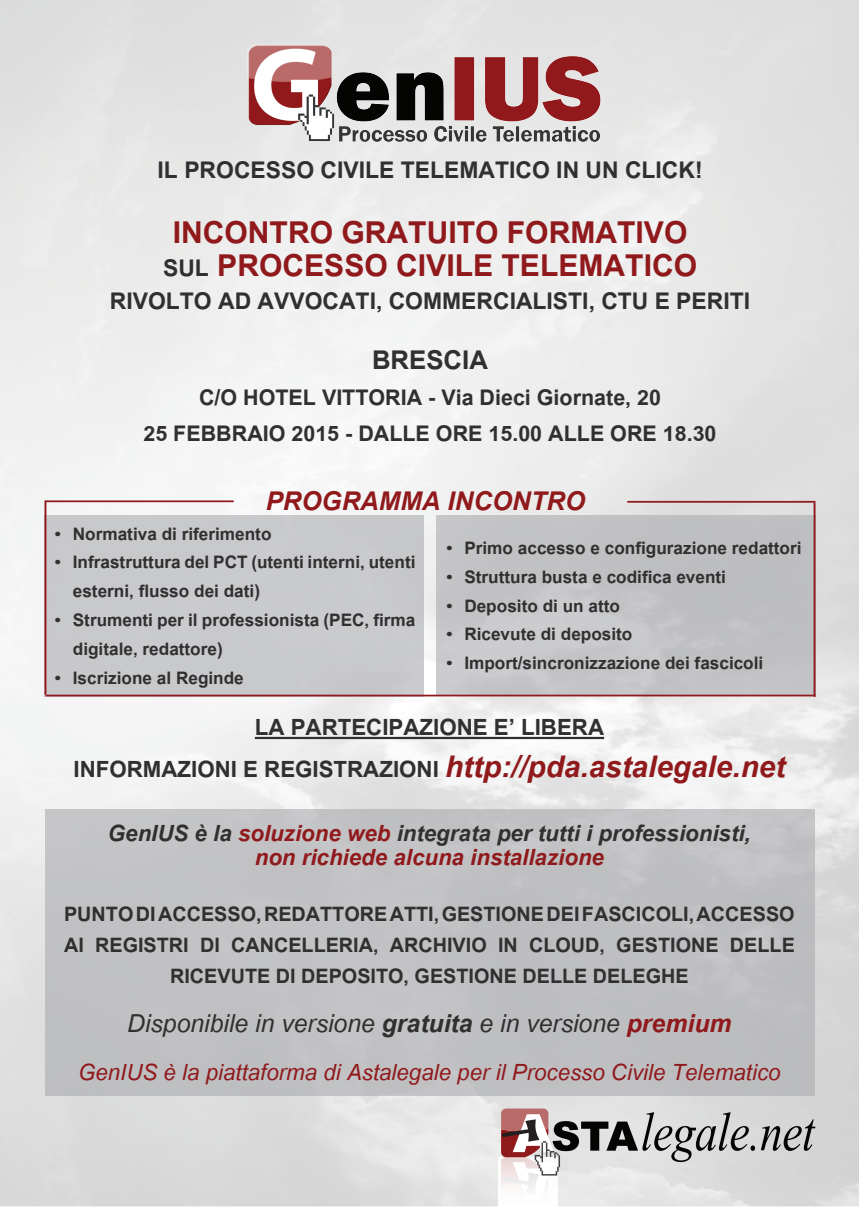
<style>
.page{position:relative;width:859px;height:1208px;background:#fff}
.page>*{position:absolute;margin:0;border:0;box-sizing:border-box;transform-origin:0 0}
.t1{font:700 42px/32.6px "Utsaah";color:#90191c}
.t2{font:italic 700 36px "Utsaah";color:#90191c}
.t3{font:700 36px "Utsaah";color:#312f30}
.t4{font:italic 34.6px "Utsaah";color:#312f30}
.t5{font:700 32px "Utsaah";color:#312f30}
.t6{font:italic 700 31.1px/24.2px "Utsaah";color:#312f30;text-align:center}
.t7{font:700 31.1px/41.5px "Utsaah";color:#312f30;text-align:center}
.t8{font:italic 31.1px "Utsaah";color:#90191c}
.t9{font:700 30px/36px "Utsaah";color:#312f30;text-align:center}
.t10{font:700 27.7px/31.1px "Utsaah";color:#312f30;text-align:center}
.t11{font:700 24px/28.8px "Utsaah";color:#312f30}
.s1{font-size:32px;color:#312f30}
.s2{font-style:italic;font-size:41.5px;color:#90191c}
.s3{color:#90191c}
.s4{font-weight:700}
.s5{font-weight:700;color:#90191c}
</style>
<div class="page">
<img style="left:0;top:0;width:859px;height:1206px">
<div style="left:436px;top:515px;width:379px;height:179px;background:#c2c2c4"></div>
<div style="left:45px;top:515px;width:379px;height:182px;background:#c8c9cc"></div>
<div style="left:45px;top:809px;width:769px;height:286px;background:#c0c0c3"></div>
<div style="left:499px;top:1157px;width:58px;height:51px;background:#fefefe"></div>
<svg style="left:501px;top:1108px;width:254px;height:97px;background:#c8c3c3"></svg>
<svg style="left:761px;top:1119px;width:54px;height:31px;background:#9b9b9b"></svg>
<img style="left:247px;top:45px;width:365px;height:96px">
<hr style="left:255px;top:737px;width:349px;height:2px;background:#312f30">
<hr style="left:45px;top:500px;width:189px;height:2px;background:#90191c">
<hr style="left:627px;top:501px;width:188px;height:2px;background:#90191c">
<hr style="left:45px;top:694px;width:770px;height:2px;background:#90191c">
<hr style="left:45px;top:500px;width:1px;height:194px;background:#90191c">
<hr style="left:813px;top:502px;width:2px;height:195px;background:#90191c">
<h3 class="t5" style="left:158px;top:155px;width:547px">IL PROCESSO CIVILE TELEMATICO IN UN CLICK!</h3>
<h1 class="t1" style="left:163px;top:219px;width:535px">INCONTRO GRATUITO FORMATIVO<br><span class="s1">SUL</span> PROCESSO CIVILE TELEMATICO</h1>
<h3 class="t5" style="left:110px;top:285px;width:642px">RIVOLTO AD AVVOCATI, COMMERCIALISTI, CTU E PERITI</h3>
<h2 class="t3" style="left:372px;top:342px;width:118px">BRESCIA</h2>
<p class="t9" style="left:143px;top:381px;width:575px">C/O HOTEL VITTORIA - Via Dieci Giornate, 20<br>25 FEBBRAIO 2015 - DALLE ORE 15.00 ALLE ORE 18.30</p>
<h2 class="t2" style="left:266px;top:483px;width:321px">PROGRAMMA INCONTRO</h2>
<p class="t11" style="left:55px;top:520px;width:218px">• Normativa di riferimento</p>
<p class="t11" style="left:73px;top:549px;width:344px;text-indent:-18px">• Infrastruttura del PCT (utenti interni, utenti esterni, flusso dei dati)</p>
<p class="t11" style="left:73px;top:607px;width:344px;text-indent:-18px">• Strumenti per il professionista (PEC, firma digitale, redattore)</p>
<p class="t11" style="left:55px;top:664px;width:191px">• Iscrizione al Reginde</p>
<p class="t11" style="left:446px;top:535px;width:357px">• Primo accesso e configurazione redattori</p>
<p class="t11" style="left:446px;top:563px;width:281px">• Struttura busta e codifica eventi</p>
<p class="t11" style="left:446px;top:592px;width:175px">• Deposito di un atto</p>
<p class="t11" style="left:446px;top:621px;width:188px">• Ricevute di deposito</p>
<p class="t11" style="left:446px;top:650px;width:318px">• Import/sincronizzazione dei fascicoli</p>
<p class="t7" style="left:73px;top:708px;width:713px">LA PARTECIPAZIONE E’ LIBERA<br>INFORMAZIONI E REGISTRAZIONI <span class="s2">http://pda.astalegale.net</span></p>
<p class="t6" style="left:108px;top:823px;width:644px">GenIUS è la <span class="s3">soluzione web</span> integrata per tutti i professionisti, <span class="s3">non richiede alcuna installazione</span></p>
<p class="t10" style="left:64px;top:899px;width:732px">PUNTO DI ACCESSO, REDATTORE ATTI, GESTIONE DEI FASCICOLI, ACCESSO<br>AI REGISTRI DI CANCELLERIA, ARCHIVIO IN CLOUD, GESTIONE DELLE<br>RICEVUTE DI DEPOSITO, GESTIONE DELLE DELEGHE</p>
<h3 class="t4" style="left:127px;top:1006px;width:606px">Disponibile in versione <span class="s4">gratuita</span> e in versione <span class="s5">premium</span></h3>
<p class="t8" style="left:78px;top:1057px;width:704px">GenIUS è la piattaforma di Astalegale per il Processo Civile Telematico</p>
</div>
